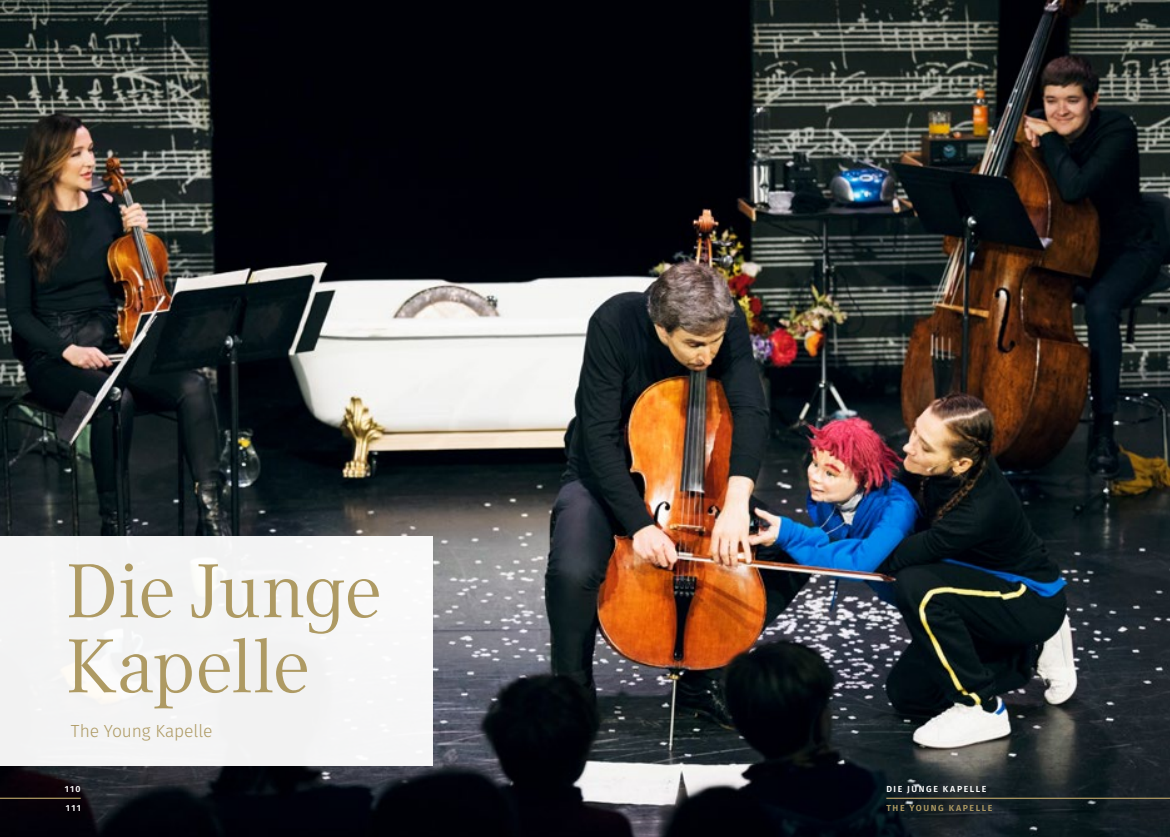
<style>
.page{position:relative;width:1170px;height:837px;background:#fff}
.page>*{position:absolute;margin:0;border:0;box-sizing:border-box;transform-origin:0 0}
.t1{font:75px/75px "Compatil Text LT Pro";letter-spacing:-.025em;color:#ae9a63}
.kap_konz_text_head_d{font:300 17.5px "Fira Sans";letter-spacing:-.01em;color:#ae9a63}
.t2{font:600 8.75px "Fira Sans";letter-spacing:.175em;color:#fff}
.t3{font:600 8.75px "Fira Sans";letter-spacing:.175em;color:#ae9a63}
</style>
<div class="page">
<img style="left:0;top:0;width:1169px;height:836px">
<hr style="left:0;top:797px;width:81px;height:1px;background:#ae9a63">
<hr style="left:886px;top:797px;width:283px;height:1px;background:#ae9a63">
<div style="left:0;top:536px;width:432px;height:229px;background:#f4f4f4"></div>
<p class="t1" style="left:66px;top:554px;width:319px">Die Junge<br>Kapelle</p>
<p class="kap_konz_text_head_d" style="left:71px;top:717px;width:143px">The Young Kapelle</p>
<p class="t2" style="left:65px;top:781px;width:17px">110</p>
<p class="t2" style="left:66px;top:800px;width:16px">111</p>
<p class="t2" style="left:886px;top:781px;width:102px">DIE JUNGE KAPELLE</p>
<p class="t3" style="left:886px;top:800px;width:107px">THE YOUNG KAPELLE</p>
</div>
